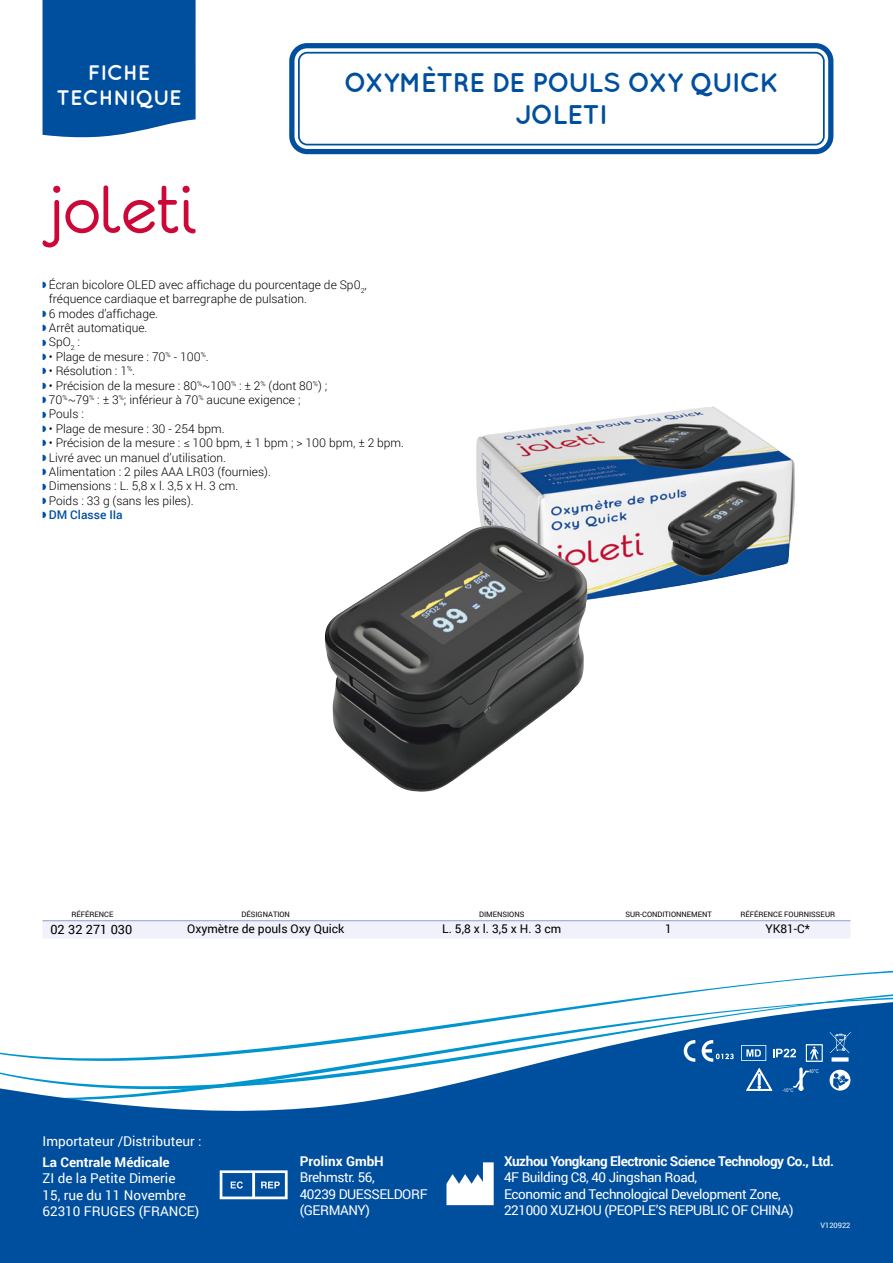
<style>
.page{position:relative;width:893px;height:1263px;background:#fff}
.page>*{position:absolute;margin:0;border:0;box-sizing:border-box;transform-origin:0 0}
.t1{font:700 27px/32.4px "Quicksand";letter-spacing:-.025em;color:#004f9f;text-align:center}
.t2{font:700 21px/25.2px "Quicksand";color:#fff;text-align:center}
.t3{font:13.5px/16.2px "Roboto";letter-spacing:-.03em;color:#fff}
.t4{font:13.5px/16.2px "Roboto";color:#fff}
.t5{font:700 13.5px "Roboto";letter-spacing:-.03em;color:#fff}
.t6{font:700 13.5px "Roboto";color:#fff}
.t7{font:12.75px "Roboto";letter-spacing:.01em;color:#000}
.t8{font:300 12px/14.4px "Roboto";color:#000}
.t9{font:12px "Roboto";color:#000}
.t10{font:500 12px "Roboto";color:#004f9f}
.t11{font:7.5px "Roboto";color:#000}
.t12{font:7.5px "Roboto";color:#fff}
.t13{font:5.1px "Arial Narrow";color:#fff}
</style>
<div class="page">
<div style="left:43px;top:0;width:153px;height:138px;background:#004f9f"></div>
<svg style="left:725px;top:970px;width:168px;height:17px"></svg>
<svg style="left:0;top:1000px;width:893px;height:263px;fill:#004f9f"></svg>
<div style="left:289px;top:43px;width:544px;height:111px;border:5px solid #004f9f;border-radius:15px"></div>
<div style="left:298px;top:52px;width:527px;height:93px;border:2px solid #004f9f;border-radius:8px"></div>
<img style="left:476px;top:406px;width:319px;height:194px">
<svg style="left:43px;top:185px;width:153px;height:62px"></svg>
<div style="left:43px;top:921px;width:807px;height:17px;background:#f0f1fa"></div>
<hr style="left:140px;top:920px;width:249px;height:1px;background:#8e9ed1">
<hr style="left:389px;top:920px;width:223px;height:1px;background:#8e9ed1">
<hr style="left:612px;top:920px;width:111px;height:1px;background:#8e9ed1">
<hr style="left:43px;top:920px;width:97px;height:1px;background:#8e9ed1">
<hr style="left:723px;top:920px;width:127px;height:1px;background:#8e9ed1">
<svg style="left:446px;top:1162px;width:48px;height:43px"></svg>
<img style="left:324px;top:525px;width:263px;height:267px">
<svg style="left:220px;top:1170px;width:68px;height:29px"></svg>
<svg style="left:684px;top:1040px;width:50px;height:22px"></svg>
<svg style="left:773px;top:1049px;width:23px;height:8px"></svg>
<svg style="left:741px;top:1045px;width:25px;height:16px"></svg>
<svg style="left:793px;top:1068px;width:15px;height:23px"></svg>
<div style="left:830px;top:1070px;width:20px;height:20px;background:#fff;border-radius:50%"></div>
<svg style="left:833px;top:1073px;width:16px;height:15px"></svg>
<svg style="left:830px;top:1032px;width:21px;height:29px"></svg>
<svg style="left:806px;top:1044px;width:17px;height:18px"></svg>
<svg style="left:746px;top:1068px;width:26px;height:23px"></svg>
<h2 class="t2" style="left:56px;top:59px;width:127px">FICHE<br>TECHNIQUE</h2>
<h1 class="t1" style="left:344px;top:65px;width:437px">OXYMÈTRE DE POULS OXY QUICK<br>JOLETI</h1>
<p class="t8" style="left:49px;top:277px;width:319px">Écran bicolore OLED avec affichage du pourcentage de Sp0<sub>2</sub>, fréquence cardiaque et barregraphe de pulsation.<br>6 modes d’affichage.<br>Arrêt automatique.<br>SpO<sub>2</sub> :</p>
<p class="t8" style="left:49px;top:349px;width:161px">• Plage de mesure : 70<sup>%</sup> - 100<sup>%</sup>.</p>
<p class="t8" style="left:49px;top:363px;width:88px">• Résolution : 1<sup>%</sup>.</p>
<p class="t8" style="left:49px;top:378px;width:280px">• Précision de la mesure : 80<sup>%</sup>~100<sup>%</sup> : ± 2<sup>%</sup> (dont 80<sup>%</sup>) ;<br>70<sup>%</sup>~79<sup>%</sup> : ± 3<sup>%</sup>; inférieur à 70<sup>%</sup> aucune exigence ;<br>Pouls :</p>
<p class="t8" style="left:49px;top:421px;width:177px">• Plage de mesure : 30 - 254 bpm.</p>
<p class="t8" style="left:49px;top:435px;width:357px">• Précision de la mesure : ≤ 100 bpm, ± 1 bpm ; &gt; 100 bpm, ± 2 bpm.<br>Livré avec un manuel d’utilisation.<br>Alimentation : 2 piles AAA LR03 (fournies).<br>Dimensions : L. 5,8 x l. 3,5 x H. 3 cm.<br>Poids : 33 g (sans les piles).</p>
<p class="t10" style="left:49px;top:506px;width:75px">DM Classe IIa</p>
<p class="t11" style="left:72px;top:909px;width:43px">RÉFÉRENCE</p>
<p class="t11" style="left:242px;top:909px;width:50px">DÉSIGNATION</p>
<p class="t11" style="left:479px;top:909px;width:47px">DIMENSIONS</p>
<p class="t11" style="left:625px;top:909px;width:88px">SUR-CONDITIONNEMENT</p>
<p class="t11" style="left:740px;top:909px;width:96px">RÉFÉRENCE FOURNISSEUR</p>
<p class="t7" style="left:50px;top:921px;width:84px">02 32 271 030</p>
<p class="t9" style="left:187px;top:921px;width:159px">Oxymètre de pouls Oxy Quick</p>
<p class="t9" style="left:442px;top:921px;width:121px">L. 5,8 x l. 3,5 x H. 3 cm</p>
<p class="t9" style="left:665px;top:921px;width:8px">1</p>
<p class="t9" style="left:765px;top:921px;width:46px">YK81-C*</p>
<p class="t4" style="left:43px;top:1133px;width:160px">Importateur /Distributeur :</p>
<p class="t6" style="left:43px;top:1153px;width:129px">La Centrale Médicale</p>
<p class="t4" style="left:43px;top:1170px;width:158px">ZI de la Petite Dimerie<br>15, rue du 11 Novembre<br>62310 FRUGES (FRANCE)</p>
<p class="t6" style="left:300px;top:1152px;width:86px">Prolinx GmbH</p>
<p class="t3" style="left:300px;top:1169px;width:129px">Brehmstr. 56,<br>40239 DUESSELDORF (GERMANY)</p>
<p class="t13" style="left:782px;top:1087px;width:13px">-10°C</p>
<p class="t13" style="left:809px;top:1068px;width:11px">40°C</p>
<p class="t5" style="left:504px;top:1152px;width:331px">Xuzhou Yongkang Electronic Science Technology Co., Ltd.</p>
<p class="t3" style="left:504px;top:1169px;width:291px">4F Building C8, 40 Jingshan Road,<br>Economic and Technological Development Zone,<br>221000 XUZHOU (PEOPLE’S REPUBLIC OF CHINA)</p>
<p class="t12" style="left:820px;top:1220px;width:32px">V120922</p>
</div>
